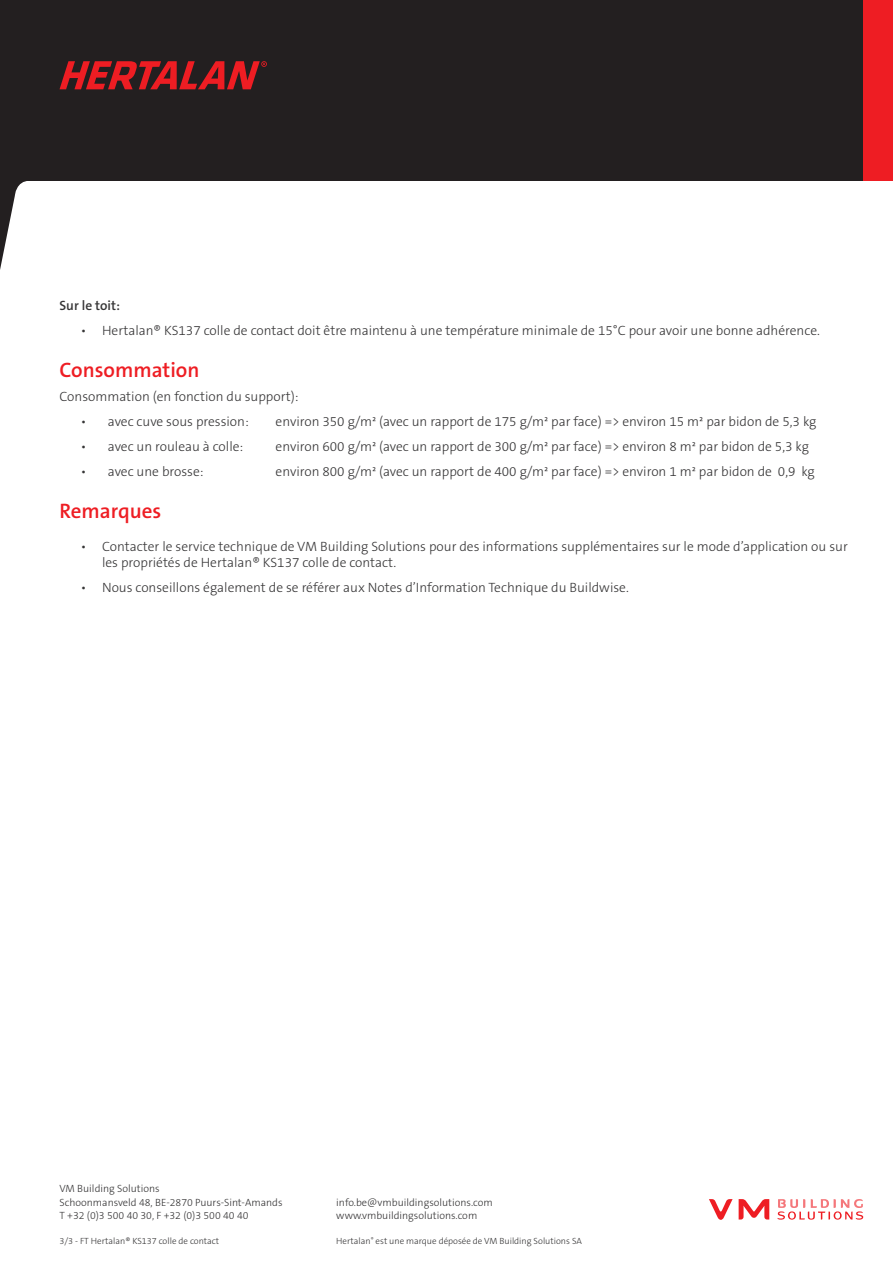
<style>
.page{position:relative;width:893px;height:1263px;background:#fff}
.page>*{position:absolute;margin:0;border:0;box-sizing:border-box;transform-origin:0 0}
.SECTION{font:600 21px "The Sans B W6";color:#ee1d23}
.BODY{font:300 13.5px/16.2px "The Sans B W3";color:#363536}
.BODY-2{font:600 13.5px "The Sans B W6";color:#363536}
.t1{font:300 10.5px/13.5px "The Sans B W3";color:#363536}
.t2{font:300 9px "The Sans B W3";color:#363536}
</style>
<div class="page">
<div style="left:0;top:0;width:886px;height:181px;background:#231f20"></div>
<div style="left:863px;top:0;width:30px;height:181px;background:#ee1d23"></div>
<svg style="left:60px;top:61px;width:207px;height:28px"></svg>
<svg style="left:777px;top:1199px;width:86px;height:21px"></svg>
<svg style="left:709px;top:1199px;width:60px;height:21px"></svg>
<svg style="left:1px;top:181px;width:26px;height:84px"></svg>
<hr style="left:0;top:181px;width:1px;height:89px;background:#231f20">
<p class="BODY-2" style="left:60px;top:297px;width:62px">Sur le toit:</p>
<p class="BODY" style="left:81px;top:322px;width:741px">• Hertalan® KS137 colle de contact doit être maintenu à une température minimale de 15°C pour avoir une bonne adhérence.</p>
<p class="SECTION" style="left:60px;top:356px;width:141px">Consommation</p>
<p class="BODY" style="left:60px;top:389px;width:241px">Consommation (en fonction du support):</p>
<p class="BODY" style="left:81px;top:413px;width:170px">• avec cuve sous pression:</p>
<p class="BODY" style="left:276px;top:413px;width:542px">environ 350 g/m² (avec un rapport de 175 g/m² par face) =&gt; environ 15 m² par bidon de 5,3 kg</p>
<p class="BODY" style="left:81px;top:438px;width:164px">• avec un rouleau à colle:</p>
<p class="BODY" style="left:276px;top:438px;width:535px">environ 600 g/m² (avec un rapport de 300 g/m² par face) =&gt; environ 8 m² par bidon de 5,3 kg</p>
<p class="BODY" style="left:81px;top:463px;width:124px">• avec une brosse:</p>
<p class="BODY" style="left:276px;top:463px;width:541px">environ 800 g/m² (avec un rapport de 400 g/m² par face) =&gt; environ 1 m² par bidon de 0,9 kg</p>
<p class="SECTION" style="left:60px;top:497px;width:103px">Remarques</p>
<p class="BODY" style="left:102px;top:538px;width:747px;text-indent:-21px">• Contacter le service technique de VM Building Solutions pour des informations supplémentaires sur le mode d’application ou sur les propriétés de Hertalan® KS137 colle de contact.</p>
<p class="BODY" style="left:81px;top:579px;width:550px">• Nous conseillons également de se référer aux Notes d’Information Technique du Buildwise.</p>
<p class="t1" style="left:60px;top:1182px;width:225px">VM Building Solutions<br>Schoonmansveld 48, BE-2870 Puurs-Sint-Amands<br>T +32 (0)3 500 40 30, F +32 (0)3 500 40 40</p>
<p class="t1" style="left:336px;top:1196px;width:158px">info.be@vmbuildingsolutions.com www.vmbuildingsolutions.com</p>
<p class="t2" style="left:60px;top:1235px;width:161px">3/3 - FT Hertalan® KS137 colle de contact</p>
<p class="t2" style="left:336px;top:1235px;width:247px">Hertalan<sup>®</sup> est une marque déposée de VM Building Solutions SA</p>
</div>
